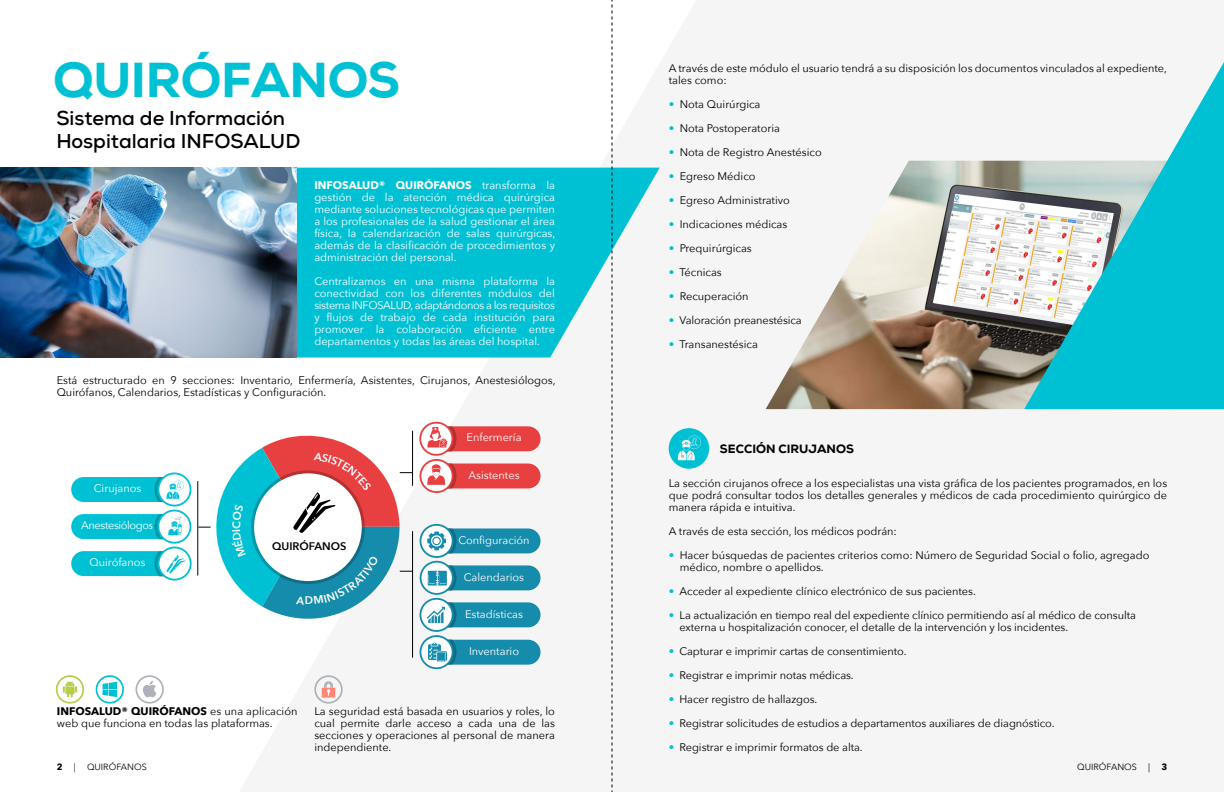
<style>
.page{position:relative;width:1224px;height:792px;background:#fff}
.page>*{position:absolute;margin:0;border:0;box-sizing:border-box;transform-origin:0 0}
.t1{font:800 49px "Nexa";letter-spacing:-.01em;color:#00c1d4}
.t2{font:700 20px/23px "Nexa";color:#000}
.t3{font:800 12px "Nexa";color:#000}
.t4{font:11px/12px "Avenir Next";color:#000}
.t5{font:11px/12px "Avenir Next";color:#fff;text-align:justify}
.t6{font:11px "Avenir Next";letter-spacing:-.035em;color:#fff}
.t7{font:600 11px "Avenir Next";color:#000}
.t8{font:9px "Avenir Next";color:#000}
.t9{font:700 9px "Avenir Next";color:#000}
.s1{font-weight:700}
.s2{color:#00c1d4}
</style>
<div class="page">
<svg style="left:296px;top:168px;width:364px;height:190px;background:#25c8d8"></svg>
<svg style="left:612px;top:0;width:1px;height:792px"></svg>
<div style="left:669px;top:428px;width:40px;height:41px;background:#00c1d4;border-radius:50%"></div>
<svg style="left:678px;top:435px;width:23px;height:25px"></svg>
<img style="left:0;top:168px;width:296px;height:190px">
<hr style="left:412px;top:531px;width:1px;height:127px;background:#000">
<hr style="left:412px;top:431px;width:1px;height:55px;background:#000">
<svg style="left:419px;top:422px;width:34px;height:34px"></svg>
<div style="left:421px;top:424px;width:31px;height:30px;background:#fff;border-radius:50%"></div>
<svg style="left:420px;top:459px;width:34px;height:34px"></svg>
<div style="left:421px;top:461px;width:31px;height:30px;background:#fff;border-radius:50%"></div>
<hr style="left:197px;top:481px;width:1px;height:95px;background:#000">
<svg style="left:157px;top:473px;width:34px;height:34px"></svg>
<svg style="left:159px;top:474px;width:31px;height:31px"></svg>
<svg style="left:157px;top:510px;width:34px;height:34px"></svg>
<div style="left:159px;top:511px;width:31px;height:31px;background:#fff;border-radius:50%"></div>
<svg style="left:158px;top:547px;width:34px;height:34px"></svg>
<svg style="left:159px;top:548px;width:31px;height:31px"></svg>
<svg style="left:420px;top:524px;width:34px;height:34px"></svg>
<div style="left:421px;top:526px;width:31px;height:30px;background:#fff;border-radius:50%"></div>
<svg style="left:427px;top:528px;width:114px;height:25px;background:#3e9fb8"></svg>
<svg style="left:420px;top:561px;width:34px;height:34px"></svg>
<svg style="left:422px;top:563px;width:30px;height:30px"></svg>
<svg style="left:428px;top:565px;width:113px;height:25px;background:#369bb5"></svg>
<svg style="left:420px;top:598px;width:34px;height:34px"></svg>
<div style="left:421px;top:600px;width:31px;height:30px;background:#fff;border-radius:50%"></div>
<svg style="left:427px;top:602px;width:114px;height:25px;background:#41a0b9"></svg>
<svg style="left:420px;top:635px;width:34px;height:34px"></svg>
<div style="left:421px;top:637px;width:31px;height:30px;background:#fff;border-radius:50%"></div>
<svg style="left:428px;top:640px;width:113px;height:25px;background:#379bb6"></svg>
<svg style="left:427px;top:426px;width:114px;height:25px;background:#e95e5f"></svg>
<svg style="left:71px;top:551px;width:115px;height:25px"></svg>
<svg style="left:71px;top:477px;width:113px;height:25px;background:#30cbda"></svg>
<svg style="left:71px;top:514px;width:111px;height:25px;background:#2dcada"></svg>
<img style="left:766px;top:161px;width:258px;height:248px">
<svg style="left:1024px;top:62px;width:200px;height:347px"></svg>
<div style="left:96px;top:675px;width:28px;height:29px;border:2px solid #00c1d4;border-radius:50%"></div>
<svg style="left:103px;top:682px;width:14px;height:15px"></svg>
<div style="left:56px;top:675px;width:28px;height:29px;border:2px solid #b2ce4a;border-radius:50%"></div>
<svg style="left:63px;top:681px;width:14px;height:17px"></svg>
<div style="left:135px;top:675px;width:29px;height:29px;border:2px solid #aeb1b9;border-radius:50%"></div>
<svg style="left:143px;top:681px;width:13px;height:16px"></svg>
<div style="left:314px;top:675px;width:29px;height:29px;border:2px solid #adb1b8;border-radius:50%"></div>
<svg style="left:322px;top:681px;width:13px;height:17px"></svg>
<svg style="left:426px;top:464px;width:115px;height:24px;background:#e95d5d"></svg>
<svg style="left:198px;top:435px;width:214px;height:184px"></svg>
<h1 class="t1" style="left:53px;top:49px;width:348px">QUIRÓFANOS</h1>
<h2 class="t2" style="left:56px;top:107px;width:245px">Sistema de Información<br>Hospitalaria INFOSALUD</h2>
<p class="t5" style="left:314px;top:179px;width:243px"><span class="s1">INFOSALUD® QUIRÓFANOS</span> transforma la gestión de la atención médica quirúrgica mediante soluciones tecnológicas que permiten a los profesionales de la salud gestionar el área física, la calendarización de salas quirúrgicas, además de la clasificación de procedimientos y administración del personal.</p>
<p class="t5" style="left:314px;top:275px;width:242px">Centralizamos en una misma plataforma la conectividad con los diferentes módulos del sistema INFOSALUD, adaptándonos a los requisitos y flujos de trabajo de cada institución para promover la colaboración eficiente entre departamentos y todas las áreas del hospital.</p>
<p class="t4" style="left:57px;top:374px;width:500px">Está estructurado en 9 secciones: Inventario, Enfermería, Asistentes, Cirujanos, Anestesiólogos,<br>Quirófanos, Calendarios, Estadísticas y Configuración.</p>
<p class="t5" style="left:467px;top:431px;width:56px">Enfermería</p>
<p class="t5" style="left:94px;top:482px;width:49px">Cirujanos</p>
<p class="t6" style="left:81px;top:516px;width:74px">Anestesiólogos</p>
<p class="t5" style="left:90px;top:556px;width:58px">Quirófanos</p>
<p class="t7" style="left:272px;top:537px;width:76px">QUIRÓFANOS</p>
<p class="t5" style="left:469px;top:468px;width:53px">Asistentes</p>
<p class="t5" style="left:458px;top:533px;width:73px">Configuración</p>
<p class="t5" style="left:464px;top:571px;width:62px">Calendarios</p>
<p class="t5" style="left:465px;top:608px;width:59px">Estadísticas</p>
<p class="t5" style="left:469px;top:645px;width:52px">Inventario</p>
<p class="t4" style="left:57px;top:705px;width:242px"><span class="s1">INFOSALUD® QUIRÓFANOS</span> es una aplicación web que funciona en todas las plataformas.</p>
<p class="t4" style="left:314px;top:705px;width:242px;text-align:justify">La seguridad está basada en usuarios y roles, lo cual permite darle acceso a cada una de las secciones y operaciones al personal de manera independiente.</p>
<p class="t4" style="left:669px;top:61px;width:500px">A través de este módulo el usuario tendrá a su disposición los documentos vinculados al expediente, tales como:</p>
<p class="t4" style="left:669px;top:97px;width:93px"><span class="s2">•</span> Nota Quirúrgica</p>
<p class="t4" style="left:669px;top:121px;width:113px"><span class="s2">•</span> Nota Postoperatoria</p>
<p class="t4" style="left:669px;top:145px;width:155px"><span class="s2">•</span> Nota de Registro Anestésico</p>
<p class="t4" style="left:669px;top:169px;width:88px"><span class="s2">•</span> Egreso Médico</p>
<p class="t4" style="left:669px;top:193px;width:123px"><span class="s2">•</span> Egreso Administrativo</p>
<p class="t4" style="left:669px;top:217px;width:120px"><span class="s2">•</span> Indicaciones médicas</p>
<p class="t4" style="left:669px;top:241px;width:85px"><span class="s2">•</span> Prequirúrgicas</p>
<p class="t4" style="left:669px;top:265px;width:55px"><span class="s2">•</span> Técnicas</p>
<p class="t4" style="left:669px;top:289px;width:81px"><span class="s2">•</span> Recuperación</p>
<p class="t4" style="left:669px;top:313px;width:135px"><span class="s2">•</span> Valoración preanestésica</p>
<p class="t4" style="left:669px;top:337px;width:91px"><span class="s2">•</span> Transanestésica</p>
<p class="t3" style="left:720px;top:441px;width:135px">SECCIÓN CIRUJANOS</p>
<p class="t4" style="left:669px;top:476px;width:500px;text-align:justify">La sección cirujanos ofrece a los especialistas una vista gráfica de los pacientes programados, en los que podrá consultar todos los detalles generales y médicos de cada procedimiento quirúrgico de manera rápida e intuitiva.</p>
<p class="t4" style="left:669px;top:524px;width:230px">A través de esta sección, los médicos podrán:</p>
<p class="t4" style="left:680px;top:548px;width:471px;text-indent:-11px"><span class="s2">•</span> Hacer búsquedas de pacientes criterios como: Número de Seguridad Social o folio, agregado médico, nombre o apellidos.</p>
<p class="t4" style="left:669px;top:584px;width:309px"><span class="s2">•</span> Acceder al expediente clínico electrónico de sus pacientes.</p>
<p class="t4" style="left:679px;top:608px;width:458px;text-indent:-11px"><span class="s2">•</span> La actualización en tiempo real del expediente clínico permitiendo así al médico de consulta externa u hospitalización conocer, el detalle de la intervención y los incidentes.</p>
<p class="t4" style="left:669px;top:644px;width:239px"><span class="s2">•</span> Capturar e imprimir cartas de consentimiento.</p>
<p class="t4" style="left:669px;top:668px;width:187px"><span class="s2">•</span> Registrar e imprimir notas médicas.</p>
<p class="t4" style="left:669px;top:692px;width:150px"><span class="s2">•</span> Hacer registro de hallazgos.</p>
<p class="t4" style="left:669px;top:716px;width:387px"><span class="s2">•</span> Registrar solicitudes de estudios a departamentos auxiliares de diagnóstico.</p>
<p class="t4" style="left:669px;top:740px;width:196px"><span class="s2">•</span> Registrar e imprimir formatos de alta.</p>
<p class="t9" style="left:57px;top:760px;width:7px">2</p>
<p class="t8" style="left:74px;top:760px;width:75px">| QUIRÓFANOS</p>
<p class="t8" style="left:1077px;top:760px;width:61px">QUIRÓFANOS</p>
<p class="t8" style="left:1148px;top:760px;width:21px">| <span class="s1">3</span></p>
</div>
